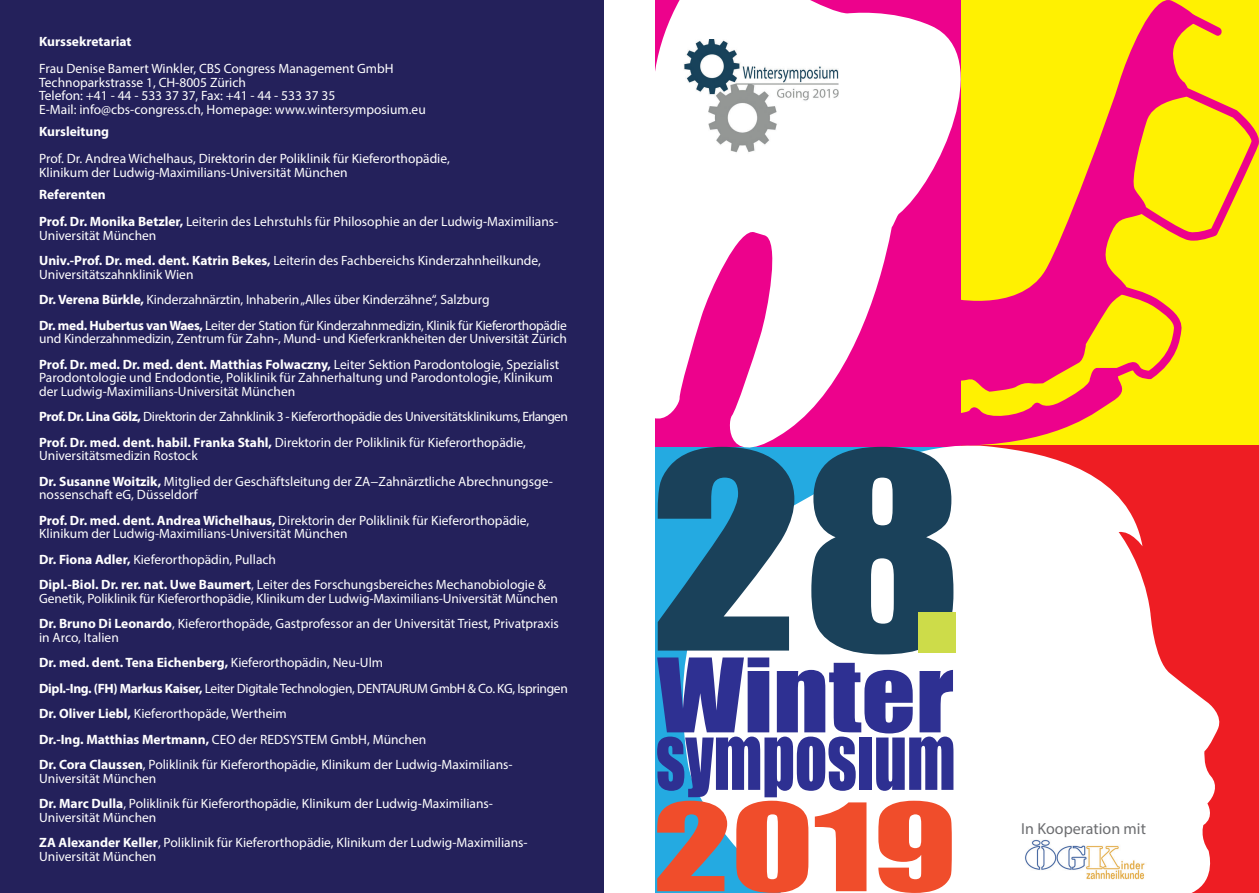
<style>
.page{position:relative;width:1259px;height:893px;background:#fff}
.page>*{position:absolute;margin:0;border:0;box-sizing:border-box;transform-origin:0 0}
.t1{font:252.9px "Impact";color:#1a415a;scale:1.2 1}
.t2{font:112.35px "Impact";color:#f04d2b;scale:1.38 1}
.t3{font:94.65px "Impact";color:#2e3092;scale:1.12 1}
.t4{font:15.9px "Myriad Pro";color:#6c6d70}
.t5{font:13.5px/25.5px "Myriad Pro";color:#fff}
.t6{font:13.5px/25.5px "Myriad Pro";letter-spacing:-.025em;color:#fff}
.t7{font:700 13.5px "Myriad Pro";color:#fff}
.s1{font-weight:700}
</style>
<div class="page">
<div style="left:639px;top:439px;width:321px;height:454px;background:#24aae1"></div>
<div style="left:925px;top:0;width:333px;height:446px;background:#fff101"></div>
<div style="left:957px;top:445px;width:301px;height:448px;background:#ee1d23"></div>
<svg style="left:655px;top:0;width:291px;height:447px"></svg>
<svg style="left:676px;top:439px;width:544px;height:454px;fill:#fff"></svg>
<img style="left:1024px;top:839px;width:123px;height:43px">
<svg style="left:657px;top:737px;width:198px;height:60px;background:#646fb4"></svg>
<div style="left:859px;top:737px;width:13px;height:53px;background:#2e3092"></div>
<svg style="left:876px;top:737px;width:77px;height:54px;background:#5c5daa"></svg>
<svg style="left:946px;top:0;width:244px;height:286px"></svg>
<svg style="left:946px;top:286px;width:237px;height:159px"></svg>
<svg style="left:1184px;top:12px;width:38px;height:24px"></svg>
<svg style="left:1136px;top:83px;width:122px;height:158px"></svg>
<div style="left:918px;top:612px;width:37px;height:40px;background:#cddc49"></div>
<div style="left:629px;top:0;width:26px;height:893px;background:#fff"></div>
<div style="left:0;top:0;width:629px;height:893px;background:#24215b"></div>
<img style="left:681px;top:39px;width:159px;height:120px">
<div style="left:604px;top:0;width:28px;height:893px;background:#fff"></div>
<p class="t7" style="left:39px;top:33px;width:94px">Kurssekretariat</p>
<p class="t5" style="left:39px;top:62px;width:388px;line-height:13.5px">Frau Denise Bamert Winkler, CBS Congress Management GmbH Technoparkstrasse 1, CH-8005 Zürich<br>Telefon: +41 - 44 - 533 37 37, Fax: +41 - 44 - 533 37 35<br>E-Mail: info@cbs-congress.ch, Homepage: www.wintersymposium.eu</p>
<p class="t7" style="left:39px;top:123px;width:72px">Kursleitung</p>
<p class="t5" style="left:39px;top:152px;width:412px;line-height:13.5px">Prof. Dr. Andrea Wichelhaus, Direktorin der Poliklinik für Kieferorthopädie,<br>Klinikum der Ludwig-Maximilians-Universität München</p>
<p class="t5" style="left:39px;top:181px;width:521px;line-height:27px"><span class="s1">Referenten<br>Prof. Dr. Monika Betzler,</span> Leiterin des Lehrstuhls für Philosophie an der Ludwig-Maximilians-</p>
<p class="t5" style="left:39px;top:222px;width:503px">Universität München<br><span class="s1">Univ.-Prof. Dr. med. dent. Katrin Bekes,</span> Leiterin des Fachbereichs Kinderzahnheilkunde,</p>
<p class="t5" style="left:39px;top:261px;width:529px">Universitätszahnklinik Wien<br><span class="s1">Dr. Verena Bürkle,</span> Kinderzahnärztin, Inhaberin „Alles über Kinderzähne“, Salzburg<br><span class="s1">Dr. med. Hubertus van Waes,</span> Leiter der Station für Kinderzahnmedizin, Klinik für Kieferorthopädie</p>
<p class="t5" style="left:39px;top:326px;width:529px">und Kinderzahnmedizin, Zentrum für Zahn-, Mund- und Kieferkrankheiten der Universität Zürich<br><span class="s1">Prof. Dr. med. Dr. med. dent. Matthias Folwaczny,</span> Leiter Sektion Parodontologie, Spezialist</p>
<p class="t5" style="left:39px;top:371px;width:515px;line-height:13.5px">Parodontologie und Endodontie, Poliklinik für Zahnerhaltung und Parodontologie, Klinikum der Ludwig-Maximilians-Universität München</p>
<p class="t6" style="left:39px;top:404px;width:530px"><span class="s1">Prof. Dr. Lina Gölz,</span> Direktorin der Zahnklinik 3-Kieferorthopädie des Universitätsklinikums, Erlangen<br><span class="s1">Prof. Dr. med. dent. habil. Franka Stahl,</span> Direktorin der Poliklinik für Kieferorthopädie,</p>
<p class="t5" style="left:39px;top:443px;width:515px">Universitätsmedizin Rostock<br><span class="s1">Dr. Susanne Woitzik,</span> Mitglied der Geschäftsleitung der ZA−Zahnärztliche Abrechnungsge-</p>
<p class="t5" style="left:39px;top:482px;width:492px">nossenschaft eG, Düsseldorf<br><span class="s1">Prof. Dr. med. dent. Andrea Wichelhaus,</span> Direktorin der Poliklinik für Kieferorthopädie,</p>
<p class="t5" style="left:39px;top:521px;width:508px">Klinikum der Ludwig-Maximilians-Universität München<br><span class="s1">Dr. Fiona Adler,</span> Kieferorthopädin, Pullach<br><span class="s1">Dipl.-Biol. Dr. rer. nat. Uwe Baumert</span>, Leiter des Forschungsbereiches Mechanobiologie &amp;</p>
<p class="t5" style="left:39px;top:585px;width:521px">Genetik, Poliklinik für Kieferorthopädie, Klinikum der Ludwig-Maximilians-Universität München<br><span class="s1">Dr. Bruno Di Leonardo</span>, Kieferorthopäde, Gastprofessor an der Universität Triest, Privatpraxis</p>
<p class="t5" style="left:39px;top:624px;width:530px">in Arco, Italien<br><span class="s1">Dr. med. dent. Tena Eichenberg,</span> Kieferorthopädin, Neu-Ulm<br><span class="s1">Dipl.-Ing. (FH) Markus Kaiser,</span> Leiter Digitale Technologien, DENTAURUM GmbH &amp; Co. KG, Ispringen <span class="s1">Dr. Oliver Liebl,</span> Kieferorthopäde, Wertheim<br><span class="s1">Dr.-Ing. Matthias Mertmann,</span> CEO der REDSYSTEM GmbH, München<br><span class="s1">Dr. Cora Claussen</span>, Poliklinik für Kieferorthopädie, Klinikum der Ludwig-Maximilians-</p>
<p class="t5" style="left:39px;top:765px;width:455px">Universität München<br><span class="s1">Dr. Marc Dulla</span>, Poliklinik für Kieferorthopädie, Klinikum der Ludwig-Maximilians-</p>
<p class="t5" style="left:39px;top:804px;width:490px">Universität München<br><span class="s1">ZA Alexander Keller</span>, Poliklinik für Kieferorthopädie, Klinikum der Ludwig-Maximilians-</p>
<p class="t5" style="left:39px;top:843px;width:119px">Universität München</p>
<h1 class="t1" style="left:650px;top:395px;width:263px">28</h1>
<h3 class="t3" style="left:657px;top:637px;width:266px">Winter</h3>
<h2 class="t2" style="left:653px;top:778px;width:222px">2019</h2>
<p class="t4" style="left:1021px;top:819px;width:126px">In Kooperation mit</p>
</div>
